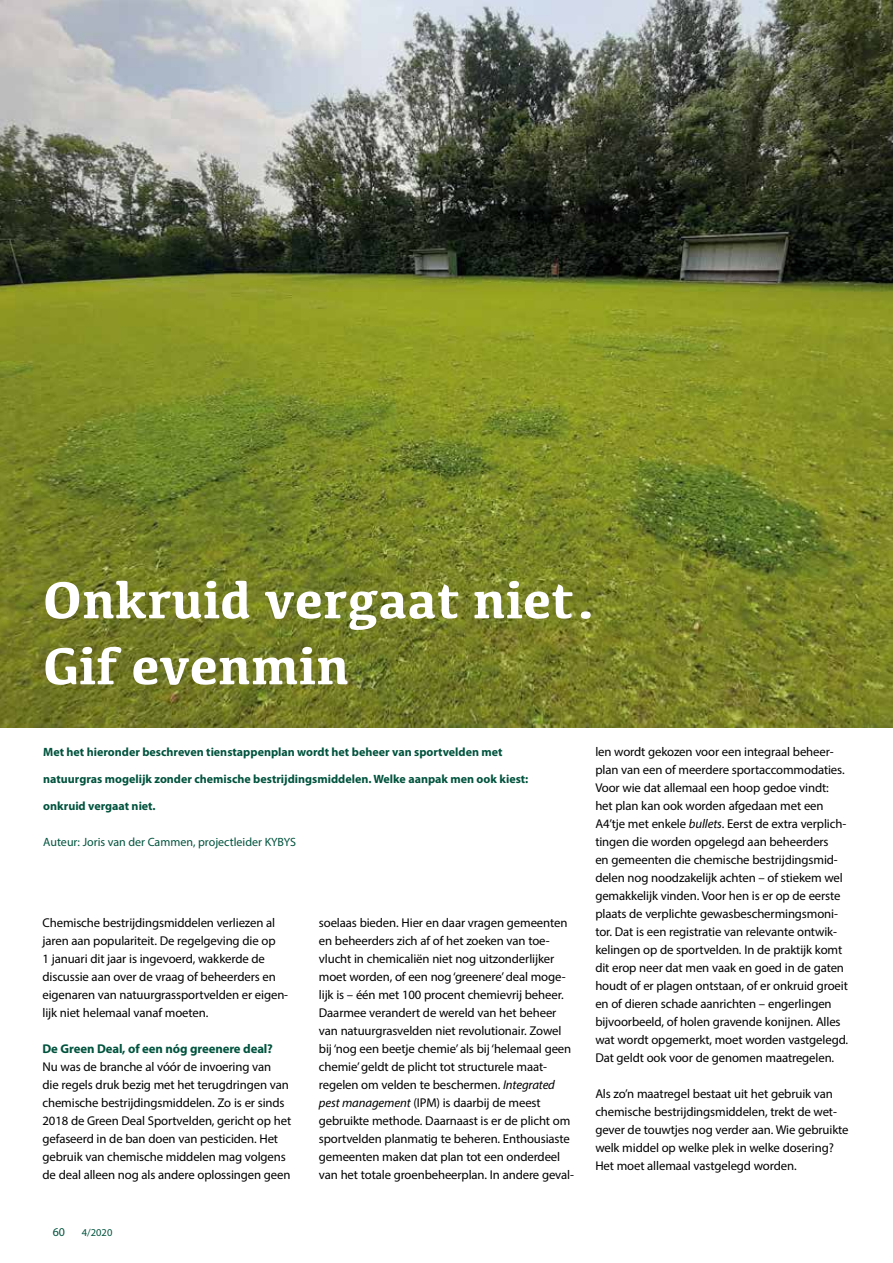
<style>
.page{position:relative;width:893px;height:1263px;background:#fff}
.page>*{position:absolute;margin:0;border:0;box-sizing:border-box;transform-origin:0 0}
.t1{font:700 54px/66px "Kefa";color:#fff}
.t2{font:12.75px/18px "Myriad Pro";letter-spacing:-.01em;color:#000}
.t3{font:700 12.75px "Myriad Pro";letter-spacing:-.01em;color:#00533d}
.t4{font:700 12px "Myriad Pro";color:#00533d}
.t5{font:12px "Myriad Pro";color:#00533d}
.t6{font:10.5px "Myriad Pro";color:#00533d}
.s1{font-style:italic}
</style>
<div class="page">
<img style="left:0;top:0;width:893px;height:727px">
<h1 class="t1" style="left:43px;top:564px;width:557px">Onkruid vergaat niet.<br>Gif evenmin</h1>
<p class="t4" style="left:43px;top:744px;width:461px">Met het hieronder beschreven tienstappenplan wordt het beheer van sportvelden met</p>
<p class="t4" style="left:43px;top:771px;width:487px">natuurgras mogelijk zonder chemische bestrijdingsmiddelen. Welke aanpak men ook kiest:</p>
<p class="t4" style="left:43px;top:798px;width:114px">onkruid vergaat niet.</p>
<p class="t5" style="left:43px;top:835px;width:254px">Auteur: Joris van der Cammen, projectleider KYBYS</p>
<p class="t2" style="left:43px;top:914px;width:247px">Chemische bestrijdingsmiddelen verliezen al jaren aan populariteit. De regelgeving die op<br>1 januari dit jaar is ingevoerd, wakkerde de discussie aan over de vraag of beheerders en eigenaren van natuurgrassportvelden er eigen&shy;lijk niet helemaal vanaf moeten.</p>
<p class="t3" style="left:43px;top:1040px;width:232px">De Green Deal, of een nóg greenere deal?</p>
<p class="t2" style="left:43px;top:1058px;width:250px">Nu was de branche al vóór de invoering van<br>die regels druk bezig met het terugdringen van chemische bestrijdingsmiddelen. Zo is er sinds 2018 de Green Deal Sportvelden, gericht op het gefaseerd in de ban doen van pesticiden. Het gebruik van chemische middelen mag volgens de deal alleen nog als andere oplossingen geen</p>
<p class="t5" style="left:53px;top:1224px;width:14px">60</p>
<p class="t6" style="left:82px;top:1226px;width:32px">4/2020</p>
<p class="t2" style="left:319px;top:914px;width:257px">soelaas bieden. Hier en daar vragen gemeenten en beheerders zich af of het zoeken van toe&shy;vlucht in chemicaliën niet nog uitzonderlijker moet worden, of een nog ‘greenere’ deal moge&shy;lijk is – één met 100 procent chemievrij beheer.<br>Daarmee verandert de wereld van het beheer van natuurgrasvelden niet revolutionair. Zowel bij ‘nog een beetje chemie’ als bij ‘helemaal geen chemie’ geldt de plicht tot structurele maat&shy;regelen om velden te beschermen. <span class="s1">Integrated pest management</span> (IPM) is daarbij de meest gebruikte methode. Daarnaast is er de plicht om sportvelden planmatig te beheren. Enthousiaste gemeenten maken dat plan tot een onderdeel van het totale groenbeheerplan. In andere geval-</p>
<p class="t2" style="left:595px;top:743px;width:254px">len wordt gekozen voor een integraal beheer&shy;plan van een of meerdere sportaccommodaties.<br>Voor wie dat allemaal een hoop gedoe vindt: het plan kan ook worden afgedaan met een A4’tje met enkele <span class="s1">bullets</span>. Eerst de extra verplich&shy;tingen die worden opgelegd aan beheerders<br>en gemeenten die chemische bestrijdingsmid&shy;delen nog noodzakelijk achten – of stiekem wel gemakkelijk vinden. Voor hen is er op de eerste plaats de verplichte gewasbeschermingsmoni&shy;tor. Dat is een registratie van relevante ontwik&shy;kelingen op de sportvelden. In de praktijk komt dit erop neer dat men vaak en goed in de gaten houdt of er plagen ontstaan, of er onkruid groeit en of dieren schade aanrichten – engerlingen bijvoorbeeld, of holen gravende konijnen. Alles wat wordt opgemerkt, moet worden vastgelegd.<br>Dat geldt ook voor de genomen maatregelen.</p>
<p class="t2" style="left:595px;top:1085px;width:255px">Als zo’n maatregel bestaat uit het gebruik van chemische bestrijdingsmiddelen, trekt de wet&shy;gever de touwtjes nog verder aan. Wie gebruikte welk middel op welke plek in welke dosering?<br>Het moet allemaal vastgelegd worden.</p>
</div>
